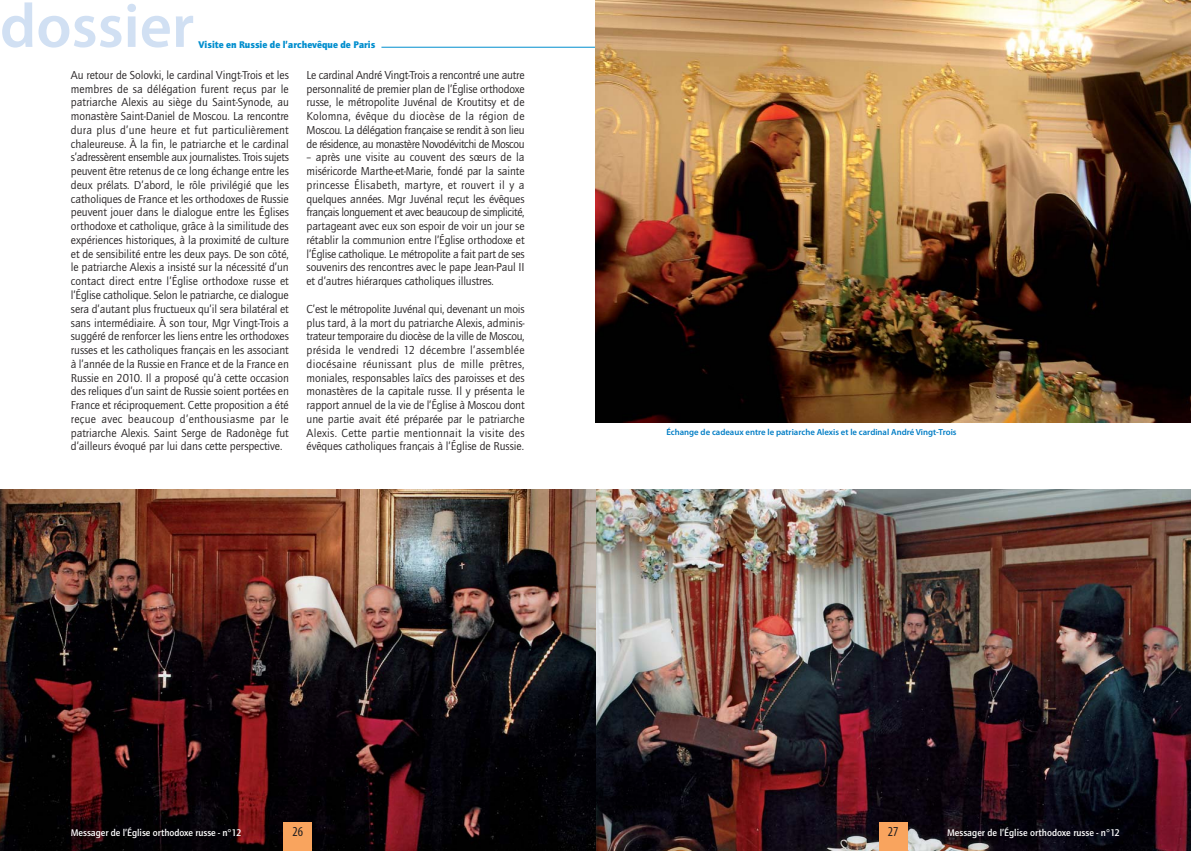
<style>
.page{position:relative;width:1191px;height:851px;background:#fff}
.page>*{position:absolute;margin:0;border:0;box-sizing:border-box;transform-origin:0 0}
.t1{font:600 62.5px "Myriad Pro";color:#d1e0f3}
.t2{font:condensed 13.75px "Myriad Pro";color:#231f20}
.t3{font:11.88px/13.8px "Quay Itc T";letter-spacing:-.01em;color:#231f20;text-align:justify}
.t4{font:700 10px "Quay Itc T";letter-spacing:-.005em;color:#fff}
.t5{font:900 10px "Quay Itc T";color:#008ece}
.t6{font:600 8.75px "Myriad Pro";color:#007dc5}
</style>
<div class="page">
<hr style="left:381px;top:47px;width:810px;height:1px;background:#008ece">
<img style="left:0;top:489px;width:1191px;height:361px">
<img style="left:595px;top:0;width:596px;height:422px">
<div style="left:879px;top:822px;width:28px;height:28px;background:#f9a45e"></div>
<div style="left:283px;top:822px;width:29px;height:28px;background:#f9a45e"></div>
<h1 class="t1" style="left:0;top:3px;width:196px">dossier</h1>
<p class="t5" style="left:198px;top:41px;width:178px">Visite en Russie de l’archevêque de Paris</p>
<p class="t3" style="left:71px;top:69px;width:220px">Au retour de Solovki, le cardinal Vingt-Trois et les membres de sa délégation furent reçus par le patriarche Alexis au siège du Saint-Synode, au monastère Saint-Daniel de Moscou. La rencontre dura plus d’une heure et fut particulièrement chaleureuse. À la fin, le patriarche et le cardinal s’adressèrent ensemble aux journalistes. Trois sujets peuvent être retenus de ce long échange entre les deux prélats. D’abord, le rôle privilégié que les catholiques de France et les orthodoxes de Russie peuvent jouer dans le dialogue entre les Églises orthodoxe et catholique, grâce à la similitude des expériences historiques, à la proximité de culture et de sensibilité entre les deux pays. De son côté, le patriarche Alexis a insisté sur la nécessité d’un contact direct entre l’Église orthodoxe russe et l’Église catholique. Selon le patriarche, ce dialogue sera d’autant plus fructueux qu’il sera bilatéral et sans intermédiaire. À son tour, Mgr Vingt-Trois a suggéré de renforcer les liens entre les orthodoxes russes et les catholiques français en les associant à l’année de la Russie en France et de la France en Russie en 2010. Il a proposé qu’à cette occasion des reliques d’un saint de Russie soient portées en France et réciproquement. Cette proposition a été reçue avec beaucoup d’enthousiasme par le patriarche Alexis. Saint Serge de Radonège fut d’ailleurs évoqué par lui dans cette perspective.</p>
<p class="t3" style="left:306px;top:69px;width:219px">Le cardinal André Vingt-Trois a rencontré une autre personnalité de premier plan de l’Église orthodoxe russe, le métropolite Juvénal de Kroutitsy et de Kolomna, évêque du diocèse de la région de Moscou. La délégation française se rendit à son lieu de résidence, au monastère Novodévitchi de Moscou</p>
<p class="t3" style="left:306px;top:151px;width:219px">– après une visite au couvent des sœurs de la miséricorde Marthe-et-Marie, fondé par la sainte princesse Élisabeth, martyre, et rouvert il y a quelques années. Mgr Juvénal reçut les évêques français longuement et avec beaucoup de simplicité, partageant avec eux son espoir de voir un jour se rétablir la communion entre l’Église orthodoxe et l’Église catholique. Le métropolite a fait part de ses souvenirs des rencontres avec le pape Jean-Paul II et d’autres hiérarques catholiques illustres.</p>
<p class="t3" style="left:306px;top:303px;width:219px">C’est le métropolite Juvénal qui, devenant un mois plus tard, à la mort du patriarche Alexis, adminis&shy;trateur temporaire du diocèse de la ville de Moscou, présida le vendredi 12 décembre l’assemblée diocésaine réunissant plus de mille prêtres, moniales, responsables laïcs des paroisses et des monastères de la capitale russe. Il y présenta le rapport annuel de la vie de l’Église à Moscou dont une partie avait été préparée par le patriarche Alexis. Cette partie mentionnait la visite des évêques catholiques français à l’Église de Russie.</p>
<p class="t6" style="left:666px;top:429px;width:292px">Échange de cadeaux entre le patriarche Alexis et le cardinal André Vingt-Trois</p>
<p class="t4" style="left:71px;top:829px;width:172px">Messager de l’Église orthodoxe russe - n°12</p>
<p class="t2" style="left:292px;top:823px;width:12px">26</p>
<p class="t2" style="left:888px;top:823px;width:12px">27</p>
<p class="t4" style="left:947px;top:829px;width:174px">Messager de l’Église orthodoxe russe - n°12</p>
</div>
